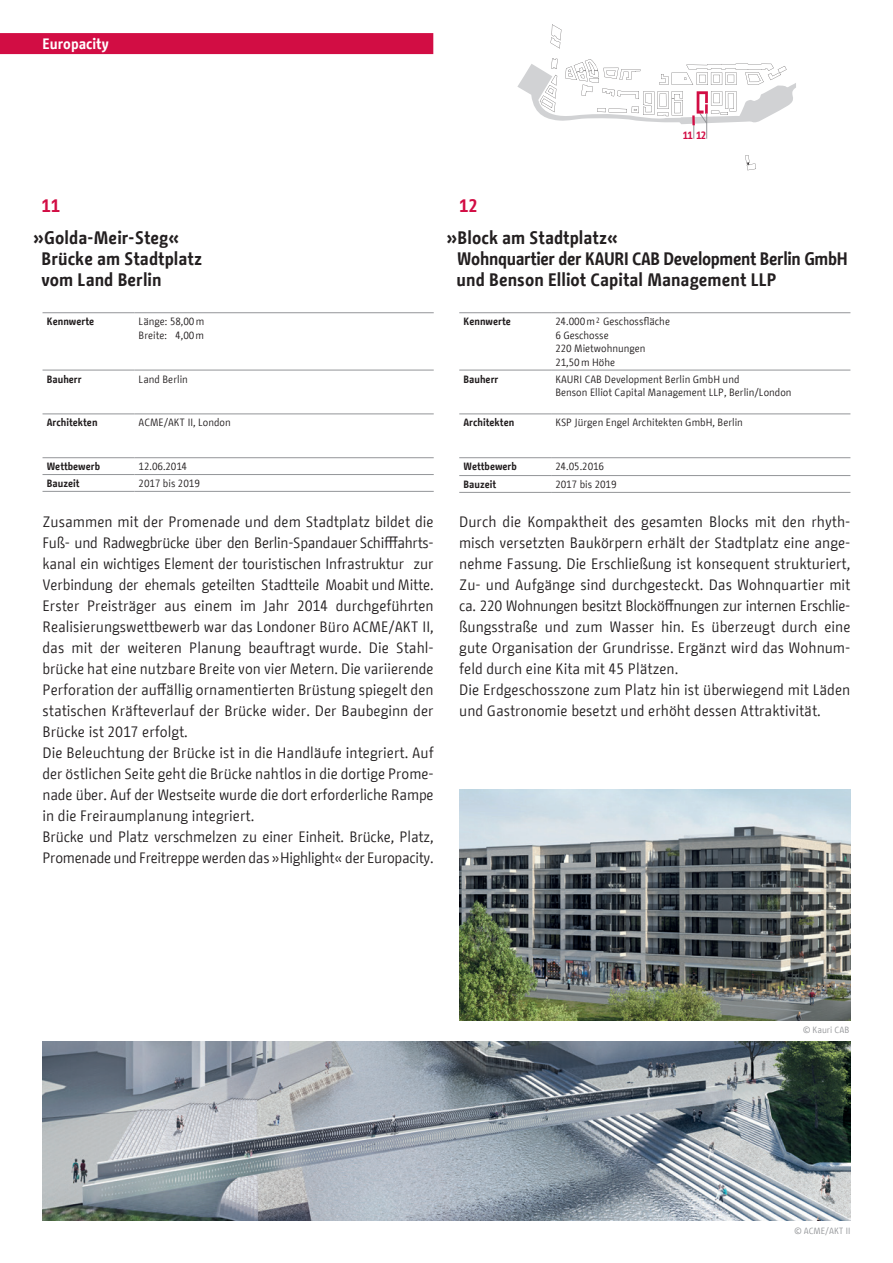
<style>
.page{position:relative;width:893px;height:1263px;background:#fff}
.page>*{position:absolute;margin:0;border:0;box-sizing:border-box;transform-origin:0 0}
.t1{font:700 18px/21px "BMF Change";color:#231f20}
.t2{font:700 18px "BMF Change";color:#d20d44}
.t3{font:15px/21px "BMF Change";color:#231f20}
.t4{font:700 15px "BMF Change";color:#fff}
.t5{font:10.5px/13.5px "BMF Change";color:#231f20}
.t6{font:700 10.5px "BMF Change";color:#231f20}
.t7{font:700 10.5px "BMF Change";color:#d20d44}
.t8{font:9px "BMF Change";color:#939598}
</style>
<div class="page">
<div style="left:0;top:33px;width:423px;height:21px;background:#d20d44"></div>
<svg style="left:551px;top:24px;width:10px;height:24px"></svg>
<svg style="left:745px;top:155px;width:11px;height:15px"></svg>
<hr style="left:43px;top:491px;width:91px;height:1px;background:#939598">
<hr style="left:134px;top:491px;width:300px;height:1px;background:#939598">
<hr style="left:43px;top:474px;width:91px;height:1px;background:#939598">
<hr style="left:134px;top:474px;width:300px;height:1px;background:#939598">
<hr style="left:43px;top:457px;width:91px;height:1px;background:#939598">
<hr style="left:134px;top:457px;width:300px;height:1px;background:#939598">
<hr style="left:43px;top:414px;width:91px;height:1px;background:#939598">
<hr style="left:134px;top:414px;width:300px;height:1px;background:#939598">
<hr style="left:43px;top:370px;width:91px;height:1px;background:#939598">
<hr style="left:134px;top:370px;width:300px;height:1px;background:#939598">
<hr style="left:43px;top:312px;width:91px;height:1px;background:#939598">
<hr style="left:134px;top:312px;width:300px;height:1px;background:#939598">
<hr style="left:459px;top:492px;width:92px;height:1px;background:#939598">
<hr style="left:551px;top:492px;width:299px;height:1px;background:#939598">
<hr style="left:459px;top:475px;width:92px;height:1px;background:#939598">
<hr style="left:551px;top:475px;width:299px;height:1px;background:#939598">
<hr style="left:459px;top:457px;width:92px;height:1px;background:#939598">
<hr style="left:551px;top:457px;width:299px;height:1px;background:#939598">
<hr style="left:459px;top:414px;width:92px;height:1px;background:#939598">
<hr style="left:551px;top:414px;width:299px;height:1px;background:#939598">
<hr style="left:459px;top:370px;width:92px;height:1px;background:#939598">
<hr style="left:551px;top:370px;width:299px;height:1px;background:#939598">
<hr style="left:459px;top:312px;width:92px;height:1px;background:#939598">
<hr style="left:551px;top:312px;width:299px;height:1px;background:#939598">
<svg style="left:517px;top:58px;width:279px;height:81px"></svg>
<img style="left:43px;top:1042px;width:807px;height:178px">
<img style="left:459px;top:790px;width:391px;height:231px">
<p class="t4" style="left:43px;top:33px;width:68px">Europacity</p>
<p class="t7" style="left:683px;top:128px;width:25px">11 12</p>
<p class="t2" style="left:42px;top:193px;width:20px">11</p>
<p class="t1" style="left:42px;top:227px;width:162px;text-indent:-8px">»Golda-Meir-Steg«<br>Brücke am Stadtplatz vom Land Berlin</p>
<p class="t6" style="left:47px;top:314px;width:49px">Kennwerte</p>
<p class="t5" style="left:139px;top:315px;width:67px">Länge: 58,00 m<br>Breite: 4,00 m</p>
<p class="t6" style="left:47px;top:371px;width:36px">Bauherr</p>
<p class="t5" style="left:139px;top:372px;width:51px">Land Berlin</p>
<p class="t6" style="left:47px;top:415px;width:52px">Architekten</p>
<p class="t5" style="left:139px;top:416px;width:94px">ACME/AKT II, London</p>
<p class="t6" style="left:47px;top:459px;width:55px">Wettbewerb</p>
<p class="t5" style="left:139px;top:460px;width:50px">12.06.2014</p>
<p class="t6" style="left:47px;top:476px;width:34px">Bauzeit</p>
<p class="t5" style="left:139px;top:477px;width:63px">2017 bis 2019</p>
<p class="t3" style="left:42px;top:512px;width:393px">Zusammen mit der Promenade und dem Stadtplatz bildet die Fuß- und Radwegbrücke über den Berlin-Spandauer Schifffahrts&shy;kanal ein wichtiges Element der touristischen Infrastruktur zur Verbindung der ehemals geteilten Stadtteile Moabit und Mitte.<br>Erster Preisträger aus einem im Jahr 2014 durchgeführten Realisierungswettbewerb war das Londoner Büro ACME/AKT II, das mit der weiteren Planung beauftragt wurde. Die Stahl&shy;brücke hat eine nutzbare Breite von vier Metern. Die variierende Perforation der auffällig ornamentierten Brüstung spiegelt den statischen Kräfteverlauf der Brücke wider. Der Baubeginn der Brücke ist 2017 erfolgt.<br>Die Beleuchtung der Brücke ist in die Handläufe integriert. Auf der östlichen Seite geht die Brücke nahtlos in die dortige Prome&shy;nade über. Auf der Westseite wurde die dort erforderliche Rampe in die Freiraumplanung integriert.<br>Brücke und Platz verschmelzen zu einer Einheit. Brücke, Platz, Promenade und Freitreppe werden das »Highlight« der Europacity.</p>
<p class="t2" style="left:459px;top:193px;width:20px">12</p>
<p class="t1" style="left:457px;top:227px;width:393px;text-indent:-10px">»Block am Stadtplatz«<br>Wohnquartier der KAURI CAB Development Berlin GmbH und Benson Elliot Capital Management LLP</p>
<p class="t6" style="left:463px;top:314px;width:49px">Kennwerte</p>
<p class="t5" style="left:555px;top:315px;width:116px">24.000 m² Geschossfläche</p>
<p class="t5" style="left:555px;top:328px;width:92px">6 Geschosse<br>220 Mietwohnungen<br>21,50 m Höhe</p>
<p class="t6" style="left:463px;top:371px;width:36px">Bauherr</p>
<p class="t5" style="left:555px;top:372px;width:238px">KAURI CAB Development Berlin GmbH und<br>Benson Elliot Capital Management LLP, Berlin/London</p>
<p class="t6" style="left:463px;top:415px;width:52px">Architekten</p>
<p class="t5" style="left:555px;top:416px;width:189px">KSP Jürgen Engel Architekten GmbH, Berlin</p>
<p class="t6" style="left:463px;top:459px;width:55px">Wettbewerb</p>
<p class="t5" style="left:555px;top:460px;width:50px">24.05.2016</p>
<p class="t6" style="left:463px;top:477px;width:34px">Bauzeit</p>
<p class="t5" style="left:555px;top:478px;width:63px">2017 bis 2019</p>
<p class="t3" style="left:459px;top:512px;width:393px">Durch die Kompaktheit des gesamten Blocks mit den rhyth&shy;misch versetzten Baukörpern erhält der Stadtplatz eine ange&shy;nehme Fassung. Die Erschließung ist konsequent strukturiert, Zu- und Aufgänge sind durchgesteckt. Das Wohnquartier mit ca. 220 Wohnungen besitzt Blocköffnungen zur internen Erschlie&shy;ßungsstraße und zum Wasser hin. Es überzeugt durch eine gute Organisation der Grundrisse. Ergänzt wird das Wohnum&shy;feld durch eine Kita mit 45 Plätzen.<br>Die Erdgeschosszone zum Platz hin ist überwiegend mit Läden und Gastronomie besetzt und erhöht dessen Attraktivität.</p>
<p class="t8" style="left:803px;top:1023px;width:48px">© Kauri CAB</p>
<p class="t8" style="left:794px;top:1224px;width:58px">© ACME/AKT II</p>
</div>
